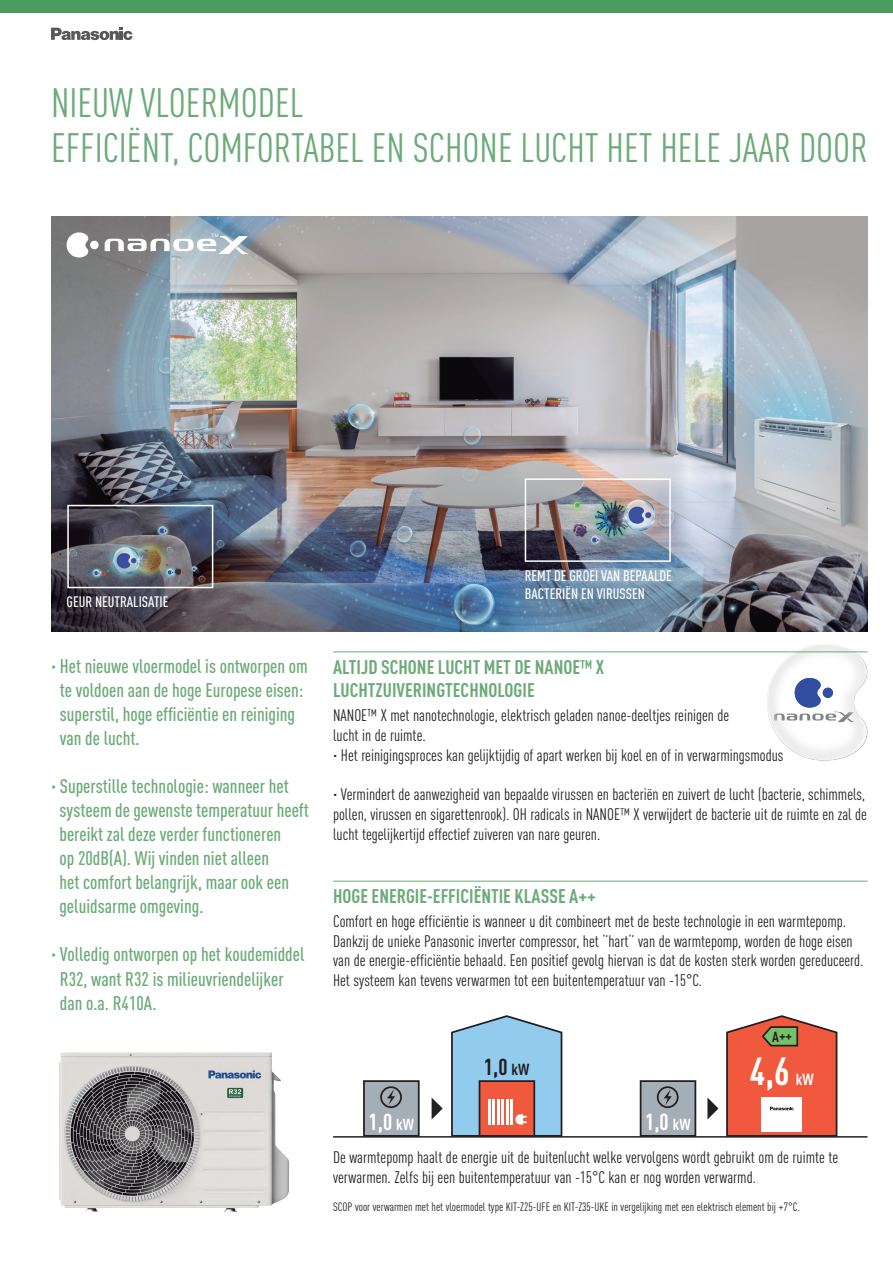
<style>
.page{position:relative;width:893px;height:1263px;background:#fff}
.page>*{position:absolute;margin:0;border:0;box-sizing:border-box;transform-origin:0 0}
.t1{font:40.5px/45px "DIN Cond";color:#6caa79}
.t2{font:700 38.7px "DIN Cond";color:#fff}
.t3{font:700 22.8px "DIN Cond";color:#fff}
.t4{font:700 22.8px "DIN Cond";color:#231f20}
.t5{font:500 19.5px/24px "DIN Cond";color:#6caa79}
.t6{font:700 19.5px/23.4px "DIN Cond";color:#6caa79}
.t7{font:16.5px/19.8px "DIN Cond";color:#231f20}
.t8{font:700 15.75px "DIN Cond";color:#fff}
.t9{font:500 15px/18px "DIN Cond";color:#fff}
.t10{font:700 14.55px "DIN Cond";color:#231f20}
.t11{font:12px "DIN Cond";color:#231f20}
.s1{font-size:15.75px}
</style>
<div class="page">
<img style="left:759px;top:644px;width:109px;height:117px">
<img style="left:51px;top:217px;width:816px;height:414px">
<div style="left:0;top:0;width:893px;height:13px;background:#4c9c5f"></div>
<svg style="left:51px;top:28px;width:81px;height:12px"></svg>
<hr style="left:333px;top:651px;width:534px;height:1px;background:#6caa79">
<hr style="left:333px;top:881px;width:534px;height:1px;background:#6caa79">
<div style="left:364px;top:1081px;width:55px;height:55px;background:#a4aeb7"></div>
<div style="left:363px;top:1080px;width:57px;height:57px;border:2px solid #231f20"></div>
<svg style="left:387px;top:1089px;width:8px;height:16px"></svg>
<div style="left:380px;top:1086px;width:22px;height:22px;border:2px solid #231f20;border-radius:50%"></div>
<svg style="left:450px;top:1015px;width:114px;height:123px"></svg>
<svg style="left:432px;top:1098px;width:11px;height:21px"></svg>
<svg style="left:707px;top:1097px;width:11px;height:22px"></svg>
<div style="left:641px;top:1081px;width:54px;height:55px;background:#a4aeb7"></div>
<div style="left:640px;top:1080px;width:56px;height:57px;border:2px solid #231f20"></div>
<svg style="left:664px;top:1089px;width:8px;height:16px"></svg>
<div style="left:657px;top:1086px;width:22px;height:22px;border:2px solid #231f20;border-radius:50%"></div>
<svg style="left:725px;top:1015px;width:113px;height:123px"></svg>
<hr style="left:333px;top:1136px;width:534px;height:1px;background:#231f20">
<div style="left:67px;top:505px;width:146px;height:83px;border:2px solid #fff"></div>
<div style="left:525px;top:478px;width:146px;height:84px;border:2px solid #fff"></div>
<div style="left:90px;top:241px;width:9px;height:8px;background:#fff;border-radius:50%"></div>
<svg style="left:67px;top:232px;width:21px;height:25px"></svg>
<svg style="left:105px;top:234px;width:143px;height:20px"></svg>
<img style="left:59px;top:1052px;width:230px;height:159px">
<h1 class="t1" style="left:51px;top:80px;width:818px">NIEUW VLOERMODEL<br>EFFICIËNT, COMFORTABEL EN SCHONE LUCHT HET HELE JAAR DOOR</h1>
<p class="t9" style="left:67px;top:592px;width:103px">GEUR NEUTRALISATIE</p>
<p class="t5" style="left:60px;top:654px;width:249px;text-indent:-9px">· Het nieuwe vloermodel is ontworpen om te voldoen aan de hoge Europese eisen: superstil, hoge efficiëntie en reiniging van de lucht.</p>
<p class="t5" style="left:60px;top:774px;width:251px;text-indent:-9px">· Superstille technologie: wanneer het systeem de gewenste temperatuur heeft bereikt zal deze verder functioneren<br>op 20dB(A). Wij vinden niet alleen<br>het comfort belangrijk, maar ook een geluidsarme omgeving.</p>
<p class="t5" style="left:60px;top:942px;width:246px;text-indent:-9px">· Volledig ontworpen op het koudemiddel<br>R32, want R32 is milieuvriendelijker dan o.a. R410A.</p>
<p class="t9" style="left:525px;top:566px;width:149px">REMT DE GROEI VAN BEPAALDE<br>BACTERIËN EN VIRUSSEN</p>
<p class="t6" style="left:333px;top:654px;width:273px">ALTIJD SCHONE LUCHT MET DE NANOE™ X<br>LUCHTZUIVERINGTECHNOLOGIE</p>
<p class="t7" style="left:333px;top:705px;width:452px">NANOE™ X met nanotechnologie, elektrisch geladen nanoe-deeltjes reinigen de<br>lucht in de ruimte.<br>· Het reinigingsproces kan gelijktijdig of apart werken bij koel en of in verwarmingsmodus</p>
<p class="t7" style="left:333px;top:784px;width:535px;text-align:justify">· Vermindert de aanwezigheid van bepaalde virussen en bacteriën en zuivert de lucht (bacterie, schimmels, pollen, virussen en sigarettenrook). OH radicals in NANOE™ X verwijdert de bacterie uit de ruimte en zal de lucht tegelijkertijd effectief zuiveren van nare geuren.</p>
<p class="t6" style="left:333px;top:883px;width:265px">HOGE ENERGIE-EFFICIËNTIE KLASSE A++</p>
<p class="t7" style="left:333px;top:911px;width:532px">Comfort en hoge efficiëntie is wanneer u dit combineert met de beste technologie in een warmtepomp.<br>Dankzij de unieke Panasonic inverter compressor, het ‘’hart‘’ van de warmtepomp, worden de hoge eisen van de energie-efficiëntie behaald. Een positief gevolg hiervan is dat de kosten sterk worden gereduceerd.<br>Het systeem kan tevens verwarmen tot een buitentemperatuur van -15°C.</p>
<h3 class="t3" style="left:369px;top:1107px;width:47px">1,0 <span class="s1">kW</span></h3>
<h3 class="t4" style="left:484px;top:1053px;width:47px">1,0 <span class="s1">kW</span></h3>
<h3 class="t3" style="left:645px;top:1107px;width:47px">1,0 <span class="s1">kW</span></h3>
<p class="t10" style="left:772px;top:1026px;width:22px">A++</p>
<h2 class="t2" style="left:750px;top:1047px;width:41px">4,6</h2>
<p class="t8" style="left:796px;top:1070px;width:19px">kW</p>
<p class="t7" style="left:333px;top:1147px;width:507px">De warmtepomp haalt de energie uit de buitenlucht welke vervolgens wordt gebruikt om de ruimte te verwarmen. Zelfs bij een buitentemperatuur van -15°C kan er nog worden verwarmd.</p>
<p class="t11" style="left:333px;top:1200px;width:468px">SCOP voor verwarmen met het vloermodel type KIT-Z25-UFE en KIT-Z35-UKE in vergelijking met een elektrisch element bij +7°C.</p>
</div>
